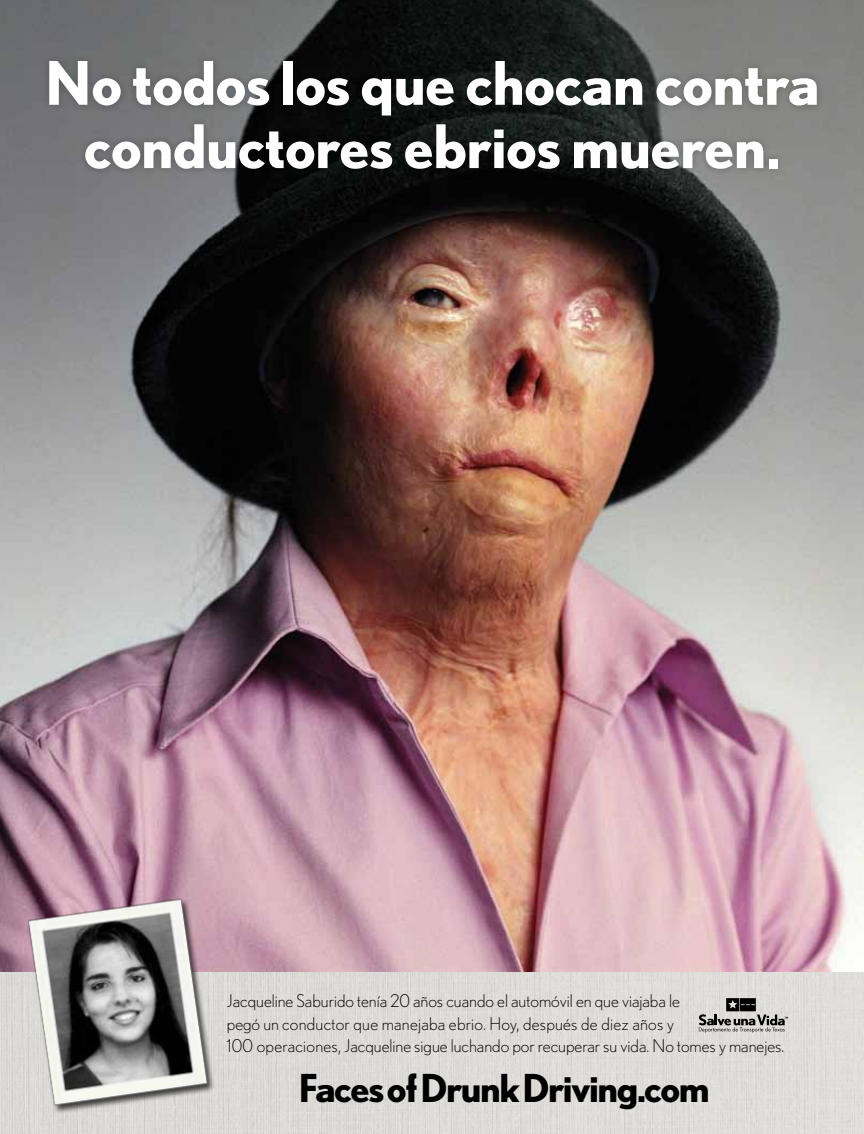
<style>
.page{position:relative;width:864px;height:1134px;background:#fff}
.page>*{position:absolute;margin:0;border:0;box-sizing:border-box;transform-origin:0 0}
.t1{font:700 60px/63.3px "Nobel";letter-spacing:-.01em;color:#fff;text-align:center}
.t2{font:700 38.55px "Nobel";letter-spacing:-.04em;color:#000}
.t3{font:300 17.55px/22.5px "Nobel";color:#000}
</style>
<div class="page">
<img style="left:0;top:0;width:864px;height:1134px">
<div style="left:41px;top:53px;width:784px;height:124px;background:#000;opacity:.25"></div>
<img style="left:0;top:873px;width:227px;height:258px">
<svg style="left:699px;top:998px;width:89px;height:35px;background:#a1a09d"></svg>
<h1 class="t1" style="left:45px;top:50px;width:776px">No todos los que chocan contra conductores ebrios mueren.</h1>
<p class="t3" style="left:227px;top:990px;width:559px">Jacqueline Saburido tenía 20 años cuando el automóvil en que viajaba le<br>pegó un conductor que manejaba ebrio. Hoy, después de diez años y<br>100 operaciones, Jacqueline sigue luchando por recuperar su vida. No tomes y manejes.</p>
<h2 class="t2" style="left:298px;top:1065px;width:413px">Faces of Drunk Driving.com</h2>
</div>
